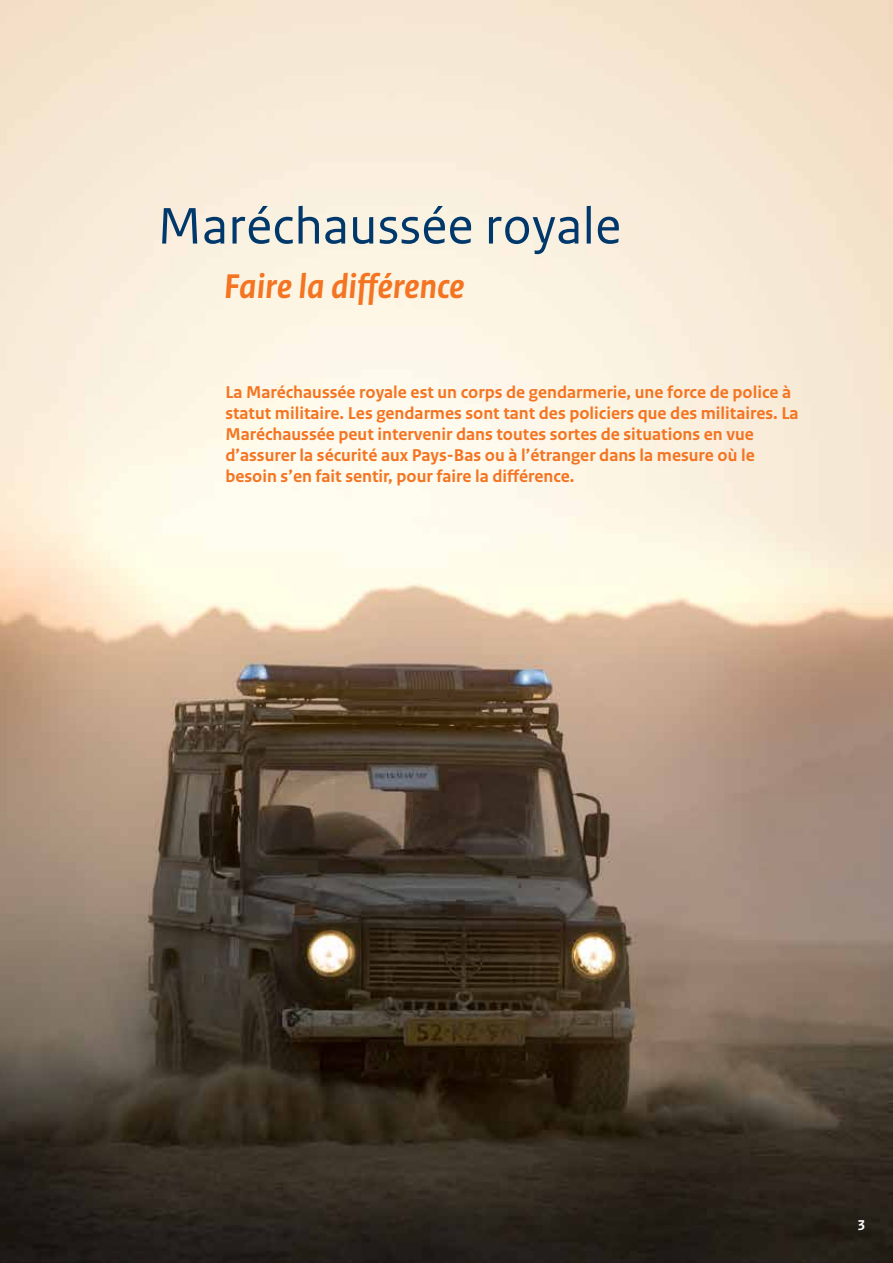
<style>
.page{position:relative;width:893px;height:1263px;background:#fff}
.page>*{position:absolute;margin:0;border:0;box-sizing:border-box;transform-origin:0 0}
.t1{font:54px "Rijksoverheid Sans Text";color:#00386c}
.t2{font:italic 700 36px "Rijksoverheid Sans Text";color:#f47421}
.t3{font:700 18px/21px "Rijksoverheid Sans Text";color:#f47421}
.t4{font:700 15px "Rijksoverheid Sans Text";color:#fff}
</style>
<div class="page">
<img style="left:0;top:0;width:893px;height:1263px">
<h1 class="t1" style="left:157px;top:195px;width:465px">Maréchaussée royale</h1>
<h2 class="t2" style="left:224px;top:265px;width:242px">Faire la différence</h2>
<p class="t3" style="left:225px;top:382px;width:575px">La Maréchaussée royale est un corps de gendarmerie, une force de police à statut militaire. Les gendarmes sont tant des policiers que des militaires. La Maréchaussée peut intervenir dans toutes sortes de situations en vue d’assurer la sécurité aux Pays-Bas ou à l’étranger dans la mesure où le besoin s’en fait sentir, pour faire la différence.</p>
<p class="t4" style="left:857px;top:1216px;width:9px">3</p>
</div>
